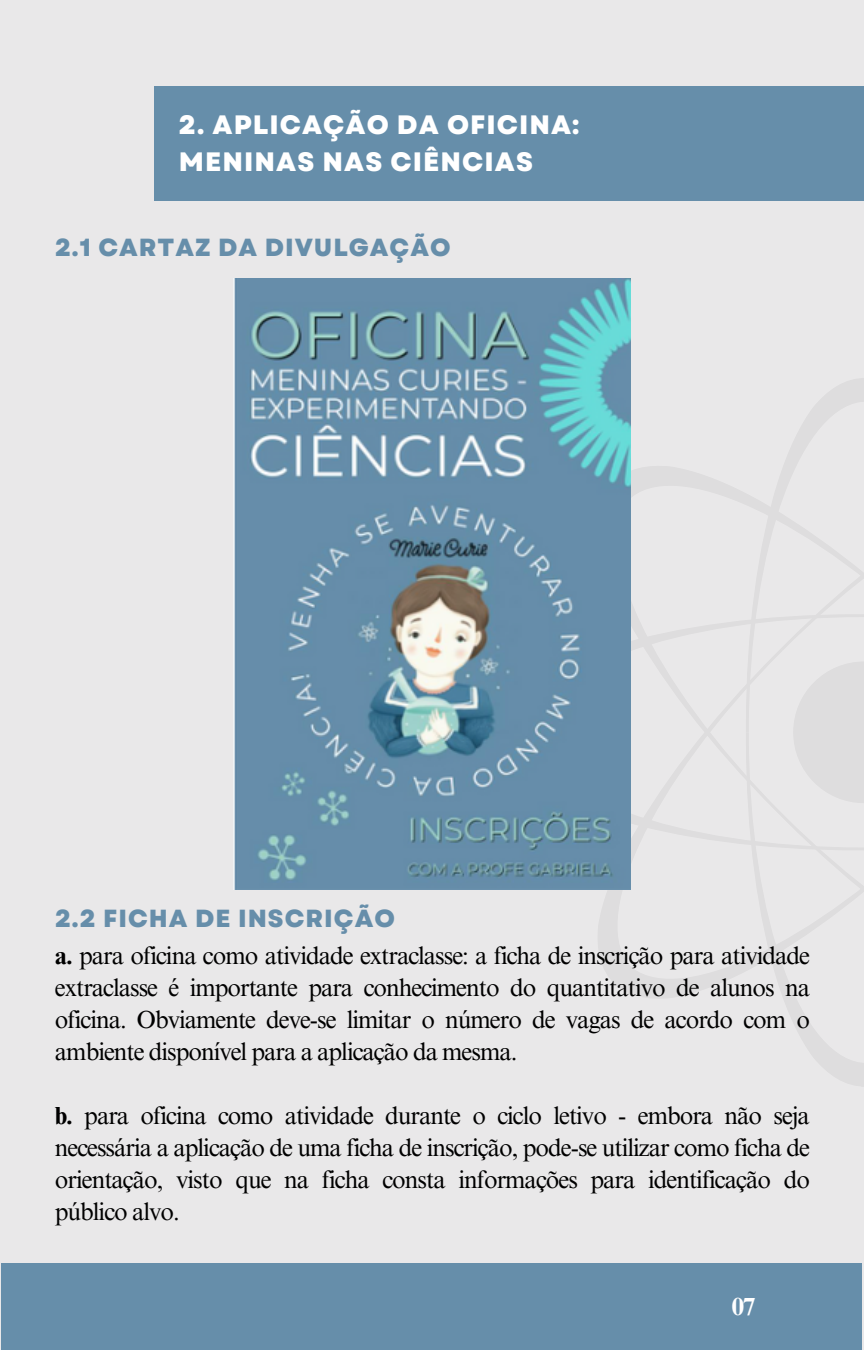
<style>
.page{position:relative;width:864px;height:1350px;background:#e9e8e9}
.page>*{position:absolute;margin:0;border:0;box-sizing:border-box;transform-origin:0 0}
.t1{font:800 26.55px/37.1px "Garet";letter-spacing:.04em;color:#fff}
.t2{font:24.75px/31.9px "Times NRMT Pro";letter-spacing:-.04em;color:#000;text-align:justify}
.t3{font:800 24.75px "Garet";letter-spacing:.04em;color:#668eaa}
.t4{font:700 24.75px "Times NRMT Pro";color:#fff}
.s1{font-weight:700}
</style>
<div class="page">
<div style="left:154px;top:86px;width:710px;height:115px;background:#668eaa"></div>
<div style="left:2px;top:1264px;width:860px;height:86px;background:#668eaa"></div>
<svg style="left:509px;top:377px;width:355px;height:709px"></svg>
<img style="left:234px;top:278px;width:396px;height:611px">
<p class="t1" style="left:179px;top:106px;width:402px">2. APLICAÇÃO DA OFICINA:<br>MENINAS NAS CIÊNCIAS</p>
<p class="t3" style="left:55px;top:230px;width:397px">2.1 CARTAZ DA DIVULGAÇÃO</p>
<p class="t3" style="left:55px;top:901px;width:341px">2.2 FICHA DE INSCRIÇÃO</p>
<p class="t2" style="left:55px;top:942px;width:757px"><span class="s1">a.</span> para oficina como atividade extraclasse: a ficha de inscrição para atividade extraclasse é importante para conhecimento do quantitativo de alunos na oficina. Obviamente deve-se limitar o número de vagas de acordo com o ambiente disponível para a aplicação da mesma.</p>
<p class="t2" style="left:55px;top:1102px;width:757px"><span class="s1">b.</span> para oficina como atividade durante o ciclo letivo - embora não seja necessária a aplicação de uma ficha de inscrição, pode-se utilizar como ficha de orientação, visto que na ficha consta informações para identificação do público alvo.</p>
<p class="t4" style="left:732px;top:1297px;width:25px">07</p>
</div>
